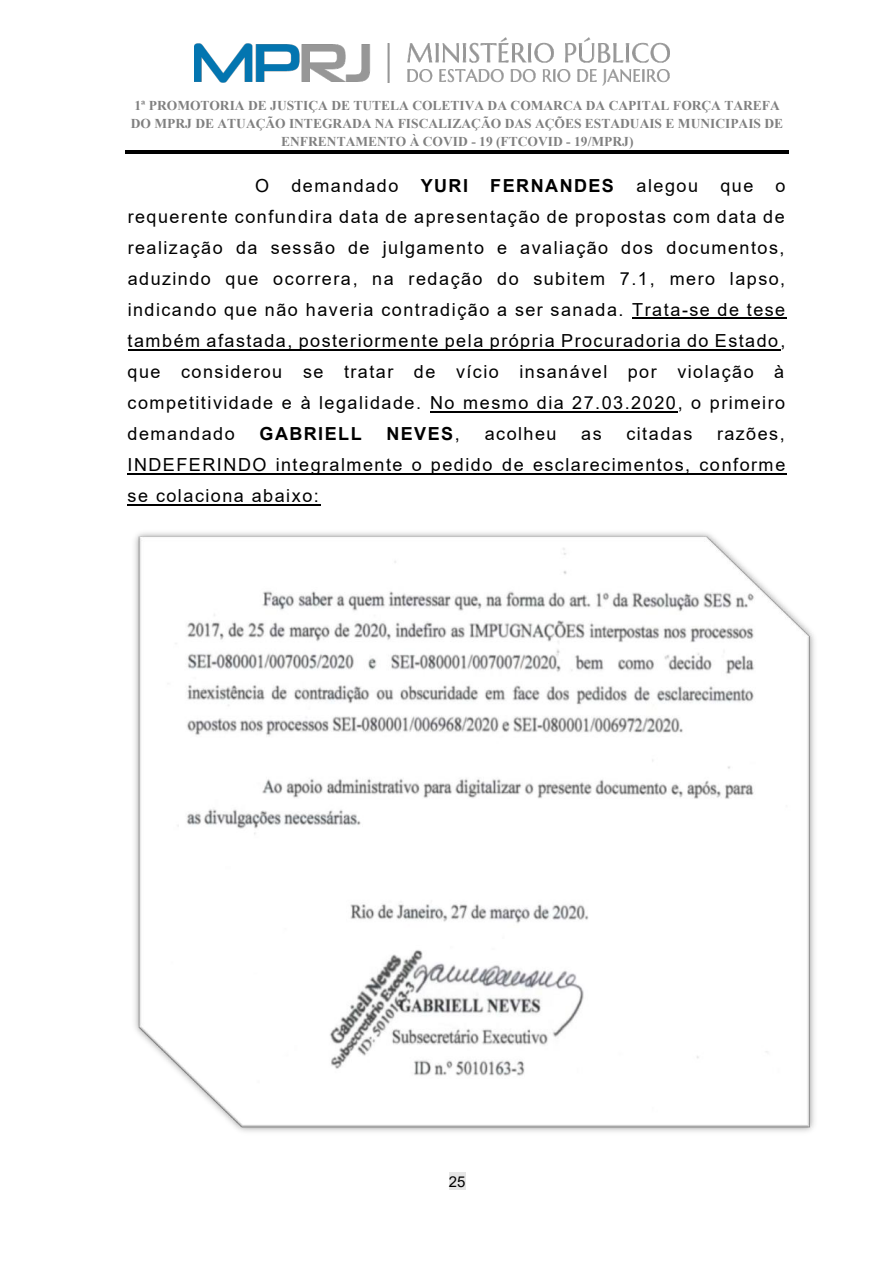
<style>
.page{position:relative;width:893px;height:1263px;background:#fff}
.page>*{position:absolute;margin:0;border:0;box-sizing:border-box;transform-origin:0 0}
.t1{font:18px/31px "Arial";letter-spacing:.085em;color:#000;text-align:justify}
.t2{font:700 18px "Arial";letter-spacing:.08em;color:#000}
.t3{font:15px "Arial";color:#000}
.t4{font:700 13.5px/18px "Times New Roman";color:#808080;text-align:center}
.s1{font-weight:400}
</style>
<div class="page">
<hr style="left:125px;top:152px;width:664px;height:1px;background:#000">
<hr style="left:125px;top:150px;width:664px;height:1px;background:#000">
<div style="left:449px;top:1173px;width:17px;height:17px;background:#e6e6e6"></div>
<img style="left:194px;top:37px;width:475px;height:48px">
<hr style="left:632px;top:318px;width:155px;height:1px;background:#000">
<hr style="left:128px;top:349px;width:652px;height:1px;background:#000">
<hr style="left:430px;top:411px;width:248px;height:1px;background:#000">
<hr style="left:128px;top:473px;width:659px;height:1px;background:#000">
<hr style="left:128px;top:504px;width:193px;height:1px;background:#000">
<img style="left:134px;top:532px;width:681px;height:600px">
<p class="t4" style="left:131px;top:96px;width:654px">1ª PROMOTORIA DE JUSTIÇA DE TUTELA COLETIVA DA COMARCA DA CAPITAL FORÇA TAREFA<br>DO MPRJ DE ATUAÇÃO INTEGRADA NA FISCALIZAÇÃO DAS AÇÕES ESTADUAIS E MUNICIPAIS DE<br>ENFRENTAMENTO À COVID - 19 (FTCOVID - 19/MPRJ)</p>
<p class="t2" style="left:255px;top:173px;width:360px"><span class="s1">O demandado</span> YURI FERNANDES</p>
<p class="t1" style="left:128px;top:170px;width:659px;text-indent:509px">alegou que o requerente confundira data de apresentação de propostas com data de realização da sessão de julgamento e avaliação dos documentos, aduzindo que ocorrera, na redação do subitem 7.1, mero lapso, indicando que não haveria contradição a ser sanada. Trata-se de tese também afastada, posteriormente pela própria Procuradoria do Estado, que considerou se tratar de vício insanável por violação à competitividade e à legalidade. No mesmo dia 27.03.2020, o primeiro demandado</p>
<p class="t2" style="left:260px;top:421px;width:104px">GABRIELL</p>
<p class="t2" style="left:386px;top:421px;width:75px">NEVES<span class="s1">,</span></p>
<p class="t1" style="left:485px;top:418px;width:73px">acolheu</p>
<p class="t1" style="left:581px;top:418px;width:22px">as</p>
<p class="t1" style="left:626px;top:418px;width:67px">citadas</p>
<p class="t1" style="left:128px;top:418px;width:659px;text-indent:589px">razões, INDEFERINDO integralmente o pedido de esclarecimentos, conforme se colaciona abaixo:</p>
<p class="t3" style="left:449px;top:1171px;width:18px">25</p>
</div>
